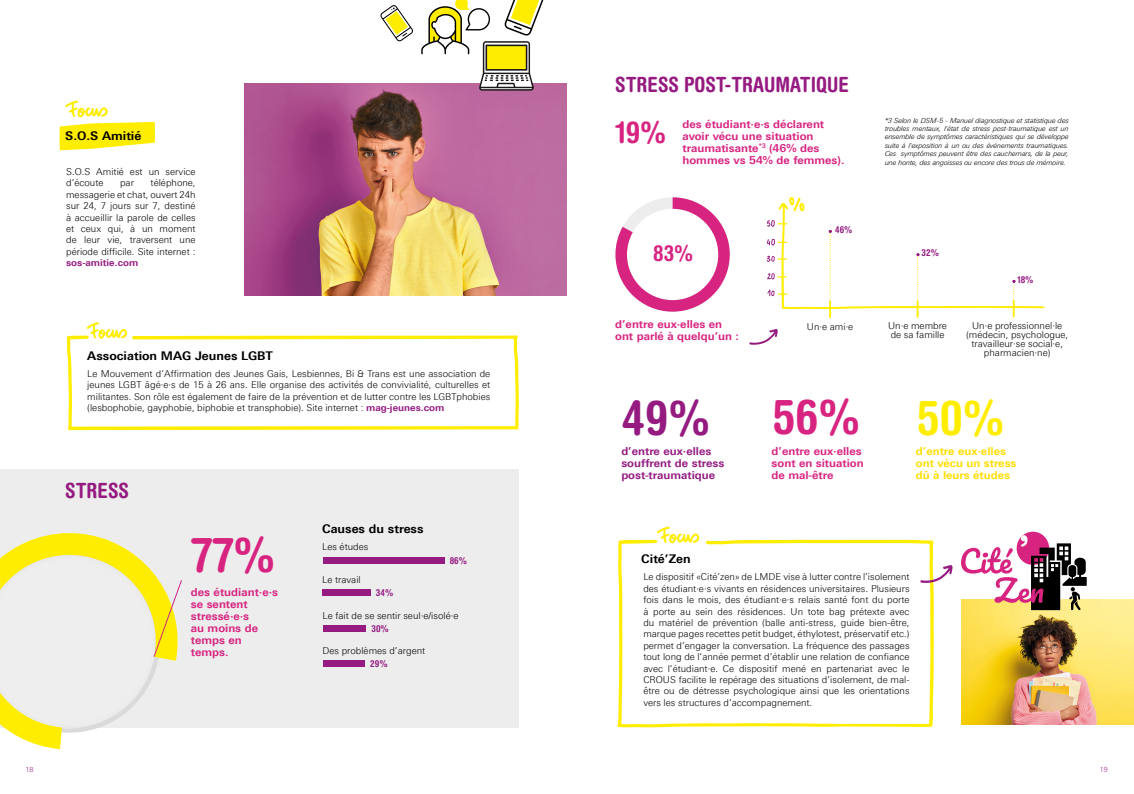
<style>
.page{position:relative;width:1134px;height:794px;background:#fff}
.page>*{position:absolute;margin:0;border:0;box-sizing:border-box;transform-origin:0 0}
.t1{font:700 condensed 48px "Helvetica Rounded LT Std";color:#d82481}
.t2{font:700 condensed 48px "Helvetica Rounded LT Std";color:#951b81}
.t3{font:700 condensed 48px "Helvetica Rounded LT Std";color:#ffed00}
.t4{font:700 condensed 30px "Helvetica Rounded LT Std";color:#d82481}
.t5{font:700 condensed 22px "Helvetica Rounded LT Std";color:#d82481}
.t6{font:700 condensed 21px "Helvetica Rounded LT Std";color:#951b81}
.t7{font:700 12px "Univers Next W01";color:#000}
.t8{font:700 11px/12px "Univers Next W01";color:#d82481}
.t9{font:700 11px/12px "Univers Next W01";color:#951b81}
.t10{font:700 11px/12px "Univers Next W01";color:#fd0}
.t11{font:300 9.5px/11.4px "Univers Next W01";color:#000;text-align:justify}
.t12{font:700 condensed 9.5px "Helvetica Rounded LT Std";color:#951b81}
.t13{font:700 9.5px "Univers Next W01";color:#951b81}
.t14{font:italic 300 7px/8.4px "Univers Next W01";color:#000;text-align:justify}
.t15{font:300 7px "Univers Next W01";color:#951b81}
.s1{font-weight:700;color:#951b81}
</style>
<div class="page">
<div style="left:0;top:469px;width:519px;height:258px;background:#ededed"></div>
<svg style="left:15px;top:533px;width:107px;height:216px"></svg>
<svg style="left:59px;top:101px;width:96px;height:50px"></svg>
<svg style="left:0;top:547px;width:182px;height:188px"></svg>
<div style="left:323px;top:557px;width:122px;height:6px;background:#951b81"></div>
<img style="left:245px;top:84px;width:322px;height:211px">
<div style="left:323px;top:589px;width:48px;height:7px;background:#951b81"></div>
<div style="left:323px;top:660px;width:41px;height:7px;background:#951b81"></div>
<div style="left:323px;top:625px;width:43px;height:6px;background:#951b81"></div>
<svg style="left:767px;top:197px;width:278px;height:121px"></svg>
<svg style="left:749px;top:329px;width:29px;height:16px"></svg>
<svg style="left:615px;top:197px;width:115px;height:115px"></svg>
<svg style="left:421px;top:0;width:125px;height:91px"></svg>
<svg style="left:380px;top:5px;width:33px;height:37px"></svg>
<svg style="left:66px;top:218px;width:453px;height:213px"></svg>
<svg style="left:617px;top:526px;width:336px;height:202px"></svg>
<img style="left:961px;top:600px;width:173px;height:124px">
<svg style="left:1017px;top:531px;width:32px;height:34px"></svg>
<svg style="left:961px;top:535px;width:126px;height:76px"></svg>
<p class="t7" style="left:65px;top:128px;width:78px">S.O.S Amitié</p>
<p class="t11" style="left:66px;top:166px;width:131px">S.O.S Amitié est un service d’écoute</p>
<p class="t11" style="left:66px;top:177px;width:131px;text-indent:84px">téléphone, messagerie et chat, ouvert 24h sur 24, 7 jours sur 7, destiné à accueillir la parole de celles et ceux qui, à un moment de leur vie, traversent une période difficile. Site internet :</p>
<p class="t13" style="left:66px;top:257px;width:74px">sos-amitie.com</p>
<p class="t11" style="left:120px;top:177px;width:15px">par</p>
<p class="t7" style="left:87px;top:348px;width:187px">Association MAG Jeunes LGBT</p>
<p class="t11" style="left:87px;top:368px;width:405px">Le Mouvement d’Affirmation des Jeunes Gais, Lesbiennes, Bi &amp; Trans est une association de jeunes LGBT âgé·e·s de 15 à 26 ans. Elle organise des activités de convivialité, culturelles et militantes. Son rôle est également de faire de la prévention et de lutter contre les LGBTphobies (lesbophobie, gayphobie, biphobie et transphobie). Site internet : <span class="s1">mag-jeunes.com</span></p>
<h3 class="t6" style="left:65px;top:477px;width:65px">STRESS</h3>
<h1 class="t1" style="left:191px;top:525px;width:86px">77%</h1>
<p class="t8" style="left:191px;top:586px;width:89px">des étudiant·e·s se sentent stressé·e·s<br>au moins de temps en temps.</p>
<p class="t7" style="left:322px;top:522px;width:103px">Causes du stress</p>
<p class="t11" style="left:322px;top:541px;width:48px">Les études</p>
<p class="t11" style="left:322px;top:574px;width:40px">Le travail</p>
<p class="t12" style="left:376px;top:587px;width:19px">34%</p>
<p class="t12" style="left:450px;top:554px;width:19px">86%</p>
<p class="t11" style="left:322px;top:609px;width:137px">Le fait de se sentir seul·e/isolé·e</p>
<p class="t12" style="left:371px;top:623px;width:19px">30%</p>
<p class="t11" style="left:322px;top:645px;width:104px">Des problèmes d’argent</p>
<p class="t12" style="left:370px;top:658px;width:19px">29%</p>
<h3 class="t6" style="left:615px;top:72px;width:235px">STRESS POST-TRAUMATIQUE</h3>
<h2 class="t4" style="left:616px;top:114px;width:52px">19%</h2>
<p class="t8" style="left:682px;top:118px;width:163px">des étudiant·e·s déclarent avoir vécu une situation traumatisante<sup>*3</sup> (46% des hommes vs 54% de femmes).</p>
<p class="t12" style="left:835px;top:224px;width:19px">46%</p>
<h3 class="t5" style="left:653px;top:239px;width:42px">83%</h3>
<p class="t14" style="left:885px;top:116px;width:185px">*3 Selon le DSM-5 - Manuel diagnostique et statistique des troubles mentaux, l'état de stress post-traumatique est un ensemble de symptômes caractéristiques qui se développe suite à l'exposition à un ou des événements traumatiques.<br>Ces symptômes peuvent être des cauchemars, de la peur, une honte, des angoisses ou encore des trous de mémoire.</p>
<p class="t12" style="left:921px;top:247px;width:19px">32%</p>
<p class="t12" style="left:1017px;top:274px;width:17px">18%</p>
<p class="t8" style="left:615px;top:318px;width:125px">d’entre eux·elles en ont parlé à quelqu’un :</p>
<p class="t11" style="left:807px;top:321px;width:48px">Un·e ami·e</p>
<p class="t11" style="left:888px;top:321px;width:60px;line-height:9px">Un·e membre de sa famille</p>
<p class="t11" style="left:966px;top:321px;width:104px;line-height:9px;text-align:center">Un·e professionnel·le (médecin, psychologue, travailleur·se social·e, pharmacien·ne)</p>
<h1 class="t2" style="left:622px;top:388px;width:89px">49%</h1>
<h1 class="t1" style="left:772px;top:388px;width:89px">56%</h1>
<p class="t9" style="left:621px;top:445px;width:105px">d’entre eux·elles souffrent de stress post-traumatique</p>
<p class="t8" style="left:771px;top:444px;width:94px">d’entre eux·elles sont en situation de mal-être</p>
<p class="t7" style="left:641px;top:551px;width:51px">Cité’Zen</p>
<h1 class="t3" style="left:917px;top:388px;width:89px">50%</h1>
<p class="t10" style="left:916px;top:445px;width:102px">d’entre eux·elles ont vécu un stress dû à leurs études</p>
<p class="t11" style="left:643px;top:571px;width:268px">Le dispositif «Cité’zen» de LMDE vise à lutter contre l’isolement des étudiant·e·s vivants en résidences universitaires. Plusieurs fois dans le mois, des étudiant·e·s relais santé font du porte à porte au sein des résidences. Un tote bag prétexte avec du matériel de prévention (balle anti-stress, guide bien-être, marque pages recettes petit budget, éthylotest, préservatif etc.) permet d’engager la conversation. La fréquence des passages tout long de l’année permet d’établir une relation de confiance avec l’étudiant·e. Ce dispositif mené en partenariat avec le CROUS facilite le repérage des situations d’isolement, de mal&shy;être ou de détresse psychologique ainsi que les orientations vers les structures d’accompagnement.</p>
<p class="t15" style="left:26px;top:765px;width:9px">18</p>
<p class="t15" style="left:1100px;top:765px;width:9px">19</p>
</div>
